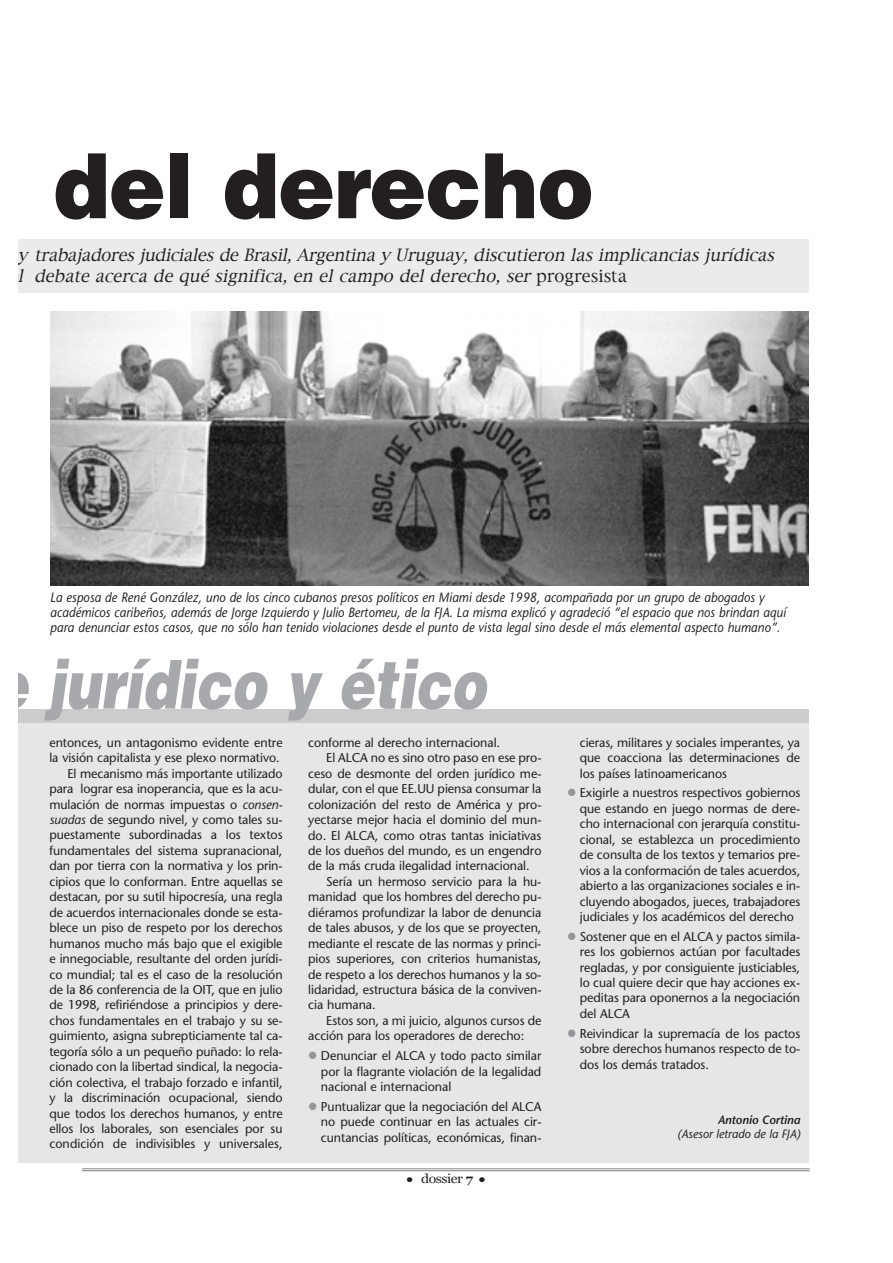
<style>
.page{position:relative;width:893px;height:1263px;background:#fff}
.page>*{position:absolute;margin:0;border:0;box-sizing:border-box;transform-origin:0 0}
.t1{font:900 90px "Helvetica";letter-spacing:-.015em;color:#231f20;scale:.95 1}
.t2{font:italic 900 67.5px "Helvetica";letter-spacing:-.005em;color:#a8a9ad;scale:.8 1}
.t3{font:italic 16.5px/21px "New York";color:#231f20;scale:.95 1}
.t4{font:italic 13.5px/15px "Stone Sans";letter-spacing:.005em;color:#231f20;scale:.9 1}
.t5{font:12.75px/15.5px "Stone Sans";letter-spacing:-.005em;color:#231f20;text-align:justify}
.t6{font:12.75px "Georgia";letter-spacing:-.03em;color:#231f20;scale:1.1 1}
.t7{font:italic 12px "Stone Sans";letter-spacing:-.005em;color:#231f20}
.t8{font:italic 600 12px "Stone Sans";letter-spacing:-.005em;color:#231f20}
.s1{font-style:normal}
.s2{font-style:italic}
.s3{font-weight:700;font-size:12px}
</style>
<div class="page">
<div style="left:18px;top:709px;width:790px;height:454px;background:#e6e6e6"></div>
<div style="left:18px;top:709px;width:790px;height:13px;background:#ccc"></div>
<div style="left:18px;top:240px;width:790px;height:53px;background:#ebebeb"></div>
<img style="left:50px;top:311px;width:758px;height:275px">
<hr style="left:82px;top:1168px;width:727px;height:1px;background:#999">
<hr style="left:82px;top:1170px;width:727px;height:1px;background:#999">
<h1 class="t1" style="left:53px;top:153px;width:571px">del derecho</h1>
<p class="t3" style="left:9px;top:244px;width:811px;text-indent:9px">y trabaj adores judiciales de Brasil, Argentina y Uruguay, discutieron las implicancias jurídicas el debate acerca de qué significa, en el campo del derecho, ser <span class="s1">p r o g r e s i s t a</span></p>
<p class="t4" style="left:50px;top:591px;width:818px">La esposa de René González, uno de los cinco cubanos presos políticos en Miami desde 1998, acompañada por un grupo de abogados y académicos caribeños, además de Jorge Izquierdo y Julio Bertomeu, de la FJA. La misma explicó y agradeció “el espacio que nos brindan aquí para denunciar estos casos, que no sólo han tenido violaciones desde el punto de vista legal sino desde el más elemental aspecto humano”.</p>
<h2 class="t2" style="left:-8px;top:660px;width:619px">e jurídico y ético</h2>
<p class="t5" style="left:49px;top:736px;width:235px;text-align:right">entonces, un antagonismo evidente entre la visión capitalista y ese plexo normativo.<br>El mecanismo más importante utilizado para lograr esa inoperancia, que es la acu&shy;mulación de normas impuestas o <span class="s2">consen&shy;suadas</span> de segundo nivel, y como tales su&shy;puestamente subordinadas a los textos fundamentales del sistema supranacional, dan por tierra con la normativa y los prin&shy;cipios que lo conforman. Entre aquellas se destacan, por su sutil hipocresía, una regla de acuerdos internacionales donde se esta&shy;blece un piso de respeto por los derechos humanos mucho más bajo que el exigible e innegociable, resultante del orden jurídi&shy;co mundial; tal es el caso de la resolución de la 86 conferencia de la OIT, que en julio de 1998, refiriéndose a principios y dere&shy;chos fundamentales en el trabajo y su se&shy;guimiento, asigna subrepticiamente tal ca&shy;tegoría sólo a un pequeño puñado: lo rela&shy;cionado con la libertad sindical, la negocia&shy;ción colectiva, el trabajo forzado e infantil, y la discriminación ocupacional, siendo que todos los derechos humanos, y entre ellos los laborales, son esenciales por su condición de indivisibles y universales,</p>
<p class="t5" style="left:308px;top:736px;width:193px">conforme al derecho internacional.</p>
<p class="t5" style="left:326px;top:751px;width:217px">El ALCA no es sino otro paso en ese pro-</p>
<p class="t5" style="left:308px;top:767px;width:235px">ceso de desmonte del orden jurídico me-</p>
<p class="t5" style="left:308px;top:782px;width:235px">dular, con el que EE.UU piensa consumar la</p>
<p class="t5" style="left:308px;top:798px;width:235px">colonización del resto de América y pro-</p>
<p class="t5" style="left:308px;top:813px;width:235px">yectarse mejor hacia el dominio del mun-</p>
<p class="t5" style="left:308px;top:829px;width:234px">do. El ALCA, como otras tantas iniciativas</p>
<p class="t5" style="left:308px;top:844px;width:235px">de los dueños del mundo, es un engendro</p>
<p class="t5" style="left:308px;top:860px;width:223px">de la más cruda ilegalidad internacional.</p>
<p class="t5" style="left:326px;top:875px;width:217px">Sería un hermoso servicio para la hu-</p>
<p class="t5" style="left:308px;top:890px;width:235px">manidad que los hombres del derecho pu-</p>
<p class="t5" style="left:308px;top:906px;width:235px">diéramos profundizar la labor de denuncia</p>
<p class="t5" style="left:308px;top:921px;width:235px">de tales abusos, y de los que se proyecten,</p>
<p class="t5" style="left:308px;top:937px;width:235px">mediante el rescate de las normas y princi-</p>
<p class="t5" style="left:308px;top:952px;width:235px">pios superiores, con criterios humanistas,</p>
<p class="t5" style="left:308px;top:968px;width:235px">de respeto a los derechos humanos y la so-</p>
<p class="t5" style="left:308px;top:983px;width:235px">lidaridad, estructura básica de la conviven-</p>
<p class="t5" style="left:308px;top:999px;width:69px">cia humana.</p>
<p class="t5" style="left:326px;top:1014px;width:217px">Estos son, a mi juicio, algunos cursos de</p>
<p class="t5" style="left:308px;top:1030px;width:217px">acción para los operadores de derecho:</p>
<p class="t5" style="left:321px;top:1049px;width:222px">Denunciar el ALCA y todo pacto similar por la flagrante violación de la legalidad nacional e internacional</p>
<p class="t5" style="left:321px;top:1100px;width:222px">Puntualizar que la negociación del ALCA no puede continuar en las actuales cir&shy;cuntancias políticas, económicas, finan-</p>
<p class="t6" style="left:407px;top:1171px;width:72px">● dossier <span class="s3">7</span> ●</p>
<p class="t5" style="left:579px;top:736px;width:222px">cieras, militares y sociales imperantes, ya que coacciona las determinaciones de los países latinoamericanos</p>
<p class="t5" style="left:579px;top:787px;width:222px">Exigirle a nuestros respectivos gobiernos que estando en juego normas de dere&shy;cho internacional con jerarquía constitu&shy;cional, se establezca un procedimiento de consulta de los textos y temarios pre&shy;vios a la conformación de tales acuerdos, abierto a las organizaciones sociales e in&shy;cluyendo abogados, jueces, trabajadores judiciales y los académicos del derecho</p>
<p class="t5" style="left:579px;top:930px;width:222px">Sostener que en el ALCA y pactos simila&shy;res los gobiernos actúan por facultades regladas, y por consiguiente justiciables, lo cual quiere decir que hay acciones ex&shy;peditas para oponernos a la negociación del ALCA</p>
<p class="t5" style="left:579px;top:1027px;width:222px">Reivindicar la supremacía de los pactos sobre derechos humanos respecto de to&shy;dos los demás tratados.</p>
<p class="t8" style="left:717px;top:1115px;width:84px">Antonio Cortina</p>
<p class="t7" style="left:677px;top:1129px;width:124px">(Asesor letrado de la FJA)</p>
</div>
